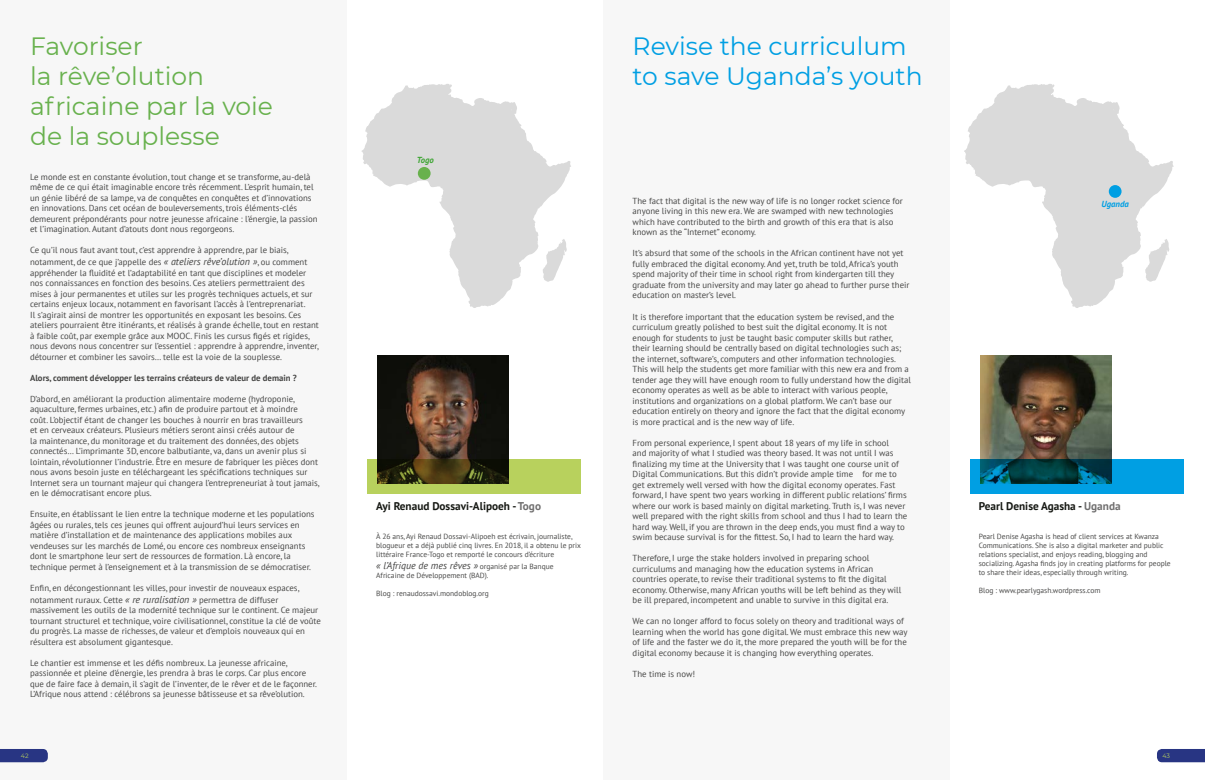
<style>
.page{position:relative;width:1205px;height:780px;background:#fff}
.page>*{position:absolute;margin:0;border:0;box-sizing:border-box;transform-origin:0 0}
.t1{font:25px/30px "Montserrat";color:#68b14d}
.t2{font:25px/29.5px "Montserrat";color:#009fe3}
.t3{font:700 11.25px "PT Sans";color:#171914}
.t4{font:italic 10px "PT Sans";color:#474746}
.t5{font:8.75px/10.5px "PT Sans";color:#474746}
.t6{font:700 8.75px "PT Sans";color:#474746}
.t7{font:italic 700 8.75px "PT Sans";color:#009fe3}
.t8{font:italic 700 8.75px "PT Sans";color:#3fa535}
.t9{font:7.5px/9px "PT Sans";color:#474746}
.t10{font:6.25px "Montserrat";color:#b8d15d}
.s1{font-style:italic;font-size:10px}
.s2{color:#706f6f}
.s3{font-style:normal;font-size:7.5px}
</style>
<div class="page">
<div style="left:0;top:0;width:346px;height:780px;background:#f7f7f7"></div>
<div style="left:603px;top:0;width:347px;height:780px;background:#f7f7f7"></div>
<svg style="left:0;top:749px;width:48px;height:13px"></svg>
<svg style="left:1157px;top:749px;width:48px;height:13px"></svg>
<img style="left:378px;top:355px;width:131px;height:104px">
<svg style="left:367px;top:459px;width:214px;height:34px;background:#7b8639"></svg>
<svg style="left:361px;top:84px;width:210px;height:224px;fill:#dadada"></svg>
<svg style="left:543px;top:239px;width:24px;height:43px"></svg>
<div style="left:418px;top:167px;width:13px;height:13px;background:#68b14d;border-radius:50%"></div>
<img style="left:980px;top:355px;width:131px;height:104px">
<svg style="left:970px;top:459px;width:213px;height:34px;background:#0077a2"></svg>
<svg style="left:964px;top:84px;width:209px;height:224px;fill:#dadada"></svg>
<svg style="left:1145px;top:239px;width:24px;height:43px"></svg>
<div style="left:1109px;top:185px;width:12px;height:13px;background:#009fe3;border-radius:50%"></div>
<h1 class="t1" style="left:30px;top:30px;width:244px">Favoriser<br>la rêve’olution africaine par la voie de la souplesse</h1>
<p class="t5" style="left:30px;top:171px;width:289px">Le monde est en constante évolution, tout change et se transforme, au-delà même de ce qui était imaginable encore très récemment. L’esprit humain, tel un génie libéré de sa lampe, va de conquêtes en conquêtes et d’innovations en innovations. Dans cet océan de bouleversements, trois éléments-clés demeurent prépondérants pour notre jeunesse africaine : l’énergie, la passion et l’imagination. Autant d’atouts dont nous regorgeons.</p>
<p class="t5" style="left:30px;top:244px;width:279px;line-height:12px">Ce qu’il nous faut avant tout, c’est apprendre à apprendre, par le biais, notamment, de ce que j’appelle des <span class="s1">« ateliers rêve’olution »</span>, ou comment</p>
<p class="t5" style="left:30px;top:267px;width:290px">appréhender la fluidité et l’adaptabilité en tant que disciplines et modeler nos connaissances en fonction des besoins. Ces ateliers permettraient des mises à jour permanentes et utiles sur les progrès techniques actuels, et sur certains enjeux locaux, notamment en favorisant l’accès à l’entreprenariat.<br>Il s’agirait ainsi de montrer les opportunités en exposant les besoins. Ces ateliers pourraient être itinérants, et réalisés à grande échelle, tout en restant à faible coût, par exemple grâce aux MOOC. Finis les cursus figés et rigides, nous devons nous concentrer sur l’essentiel : apprendre à apprendre, inventer, détourner et combiner les savoirs… telle est la voie de la souplesse.</p>
<p class="t6" style="left:30px;top:372px;width:268px">Alors, comment développer les terrains créateurs de valeur de demain ?</p>
<p class="t5" style="left:30px;top:393px;width:291px">D’abord, en améliorant la production alimentaire moderne (hydroponie, aquaculture, fermes urbaines, etc.) afin de produire partout et à moindre<br>coût. L’objectif étant de changer les bouches à nourrir en bras travailleurs<br>et en cerveaux créateurs. Plusieurs métiers seront ainsi créés autour de<br>la maintenance, du monitorage et du traitement des données, des objets connectés… L’imprimante 3D, encore balbutiante, va, dans un avenir plus si lointain, révolutionner l’industrie. Être en mesure de fabriquer les pièces dont nous avons besoin juste en téléchargeant les spécifications techniques sur Internet sera un tournant majeur qui changera l’entrepreneuriat à tout jamais, en le démocratisant encore plus.</p>
<p class="t5" style="left:30px;top:508px;width:286px">Ensuite, en établissant le lien entre la technique moderne et les populations âgées ou rurales, tels ces jeunes qui offrent aujourd’hui leurs services en matière d’installation et de maintenance des applications mobiles aux vendeuses sur les marchés de Lomé, ou encore ces nombreux enseignants dont le smartphone leur sert de ressources de formation. Là encore, la technique permet à l’enseignement et à la transmission de se démocratiser.</p>
<p class="t5" style="left:30px;top:581px;width:271px;line-height:12px">Enfin, en décongestionnant les villes, pour investir de nouveaux espaces, notamment ruraux. Cette <span class="s1">« re ruralisation »</span> permettra de diffuser</p>
<p class="t5" style="left:30px;top:604px;width:292px">massivement les outils de la modernité technique sur le continent. Ce majeur tournant structurel et technique, voire civilisationnel, constitue la clé de voûte du progrès. La masse de richesses, de valeur et d’emplois nouveaux qui en résultera est absolument gigantesque.</p>
<p class="t5" style="left:30px;top:657px;width:288px">Le chantier est immense et les défis nombreux. La jeunesse africaine, passionnée et pleine d’énergie, les prendra à bras le corps. Car plus encore que de faire face à demain, il s’agit de l’inventer, de le rêver et de le façonner.<br>L’Afrique nous attend : célébrons sa jeunesse bâtisseuse et sa rêve’olution.</p>
<p class="t8" style="left:417px;top:154px;width:18px">Togo</p>
<p class="t3" style="left:376px;top:499px;width:166px">Ayi Renaud Dossavi-Alipoeh - <span class="s2">Togo</span></p>
<p class="t9" style="left:376px;top:532px;width:206px">À 26 ans, Ayi Renaud Dossavi-Alipoeh est écrivain, journaliste, blogueur et a déjà publié cinq livres. En 2018, il a obtenu le prix littéraire France-Togo et remporté le concours d’écriture</p>
<p class="t4" style="left:376px;top:559px;width:179px">« l’Afrique de mes rêves » <span class="s3">organisé par la Banque</span></p>
<p class="t9" style="left:376px;top:571px;width:114px">Africaine de Développement (BAD).</p>
<p class="t9" style="left:376px;top:589px;width:114px">Blog : renaudossavi.mondoblog.org</p>
<h1 class="t2" style="left:632px;top:31px;width:292px">Revise the curriculum to save Uganda’s youth</h1>
<p class="t5" style="left:632px;top:195px;width:272px">The fact that digital is the new way of life is no longer rocket science for anyone living in this new era. We are swamped with new technologies which have contributed to the birth and growth of this era that is also known as the “Internet” economy.</p>
<p class="t5" style="left:632px;top:248px;width:278px">It’s absurd that some of the schools in the African continent have not yet fully embraced the digital economy. And yet, truth be told, Africa’s youth spend majority of their time in school right from kindergarten till they graduate from the university and may later go ahead to further purse their education on master’s level.</p>
<p class="t5" style="left:632px;top:311px;width:280px">It is therefore important that the education system be revised, and the curriculum greatly polished to best suit the digital economy. It is not enough for students to just be taught basic computer skills but rather, their learning should be centrally based on digital technologies such as; the internet, software’s, computers and other information technologies.<br>This will help the students get more familiar with this new era and from a tender age they will have enough room to fully understand how the digital economy operates as well as be able to interact with various people, institutions and organizations on a global platform. We can’t base our education entirely on theory and ignore the fact that the digital economy is more practical and is the new way of life.</p>
<p class="t5" style="left:632px;top:437px;width:276px">From personal experience, I spent about 18 years of my life in school<br>and majority of what I studied was theory based. It was not until I was finalizing my time at the University that I was taught one course unit of Digital Communications. But this didn’t provide ample time for me to get extremely well versed with how the digital economy operates. Fast forward, I have spent two years working in different public relations’ firms where our work is based mainly on digital marketing. Truth is, I was never well prepared with the right skills from school and thus I had to learn the hard way. Well, if you are thrown in the deep ends, you must find a way to swim because survival is for the fittest. So, I had to learn the hard way.</p>
<p class="t5" style="left:632px;top:552px;width:270px">Therefore, I urge the stake holders involved in preparing school curriculums and managing how the education systems in African countries operate, to revise their traditional systems to fit the digital economy. Otherwise, many African youths will be left behind as they will be ill prepared, incompetent and unable to survive in this digital era.</p>
<p class="t5" style="left:632px;top:615px;width:276px">We can no longer afford to focus solely on theory and traditional ways of learning when the world has gone digital. We must embrace this new way of life and the faster we do it, the more prepared the youth will be for the digital economy because it is changing how everything operates.</p>
<p class="t5" style="left:632px;top:668px;width:64px">The time is now!</p>
<p class="t7" style="left:1101px;top:198px;width:29px">Uganda</p>
<p class="t3" style="left:979px;top:499px;width:143px">Pearl Denise Agasha - <span class="s2">Uganda</span></p>
<p class="t9" style="left:979px;top:532px;width:193px">Pearl Denise Agasha is head of client services at Kwanza Communications. She is also a digital marketer and public relations specialist, and enjoys reading, blogging and socializing. Agasha finds joy in creating platforms for people to share their ideas, especially through writing.</p>
<p class="t9" style="left:979px;top:586px;width:123px">Blog : www.pearlygash.wordpress.com</p>
<p class="t10" style="left:21px;top:751px;width:9px">42</p>
<p class="t10" style="left:1162px;top:751px;width:9px">43</p>
</div>
